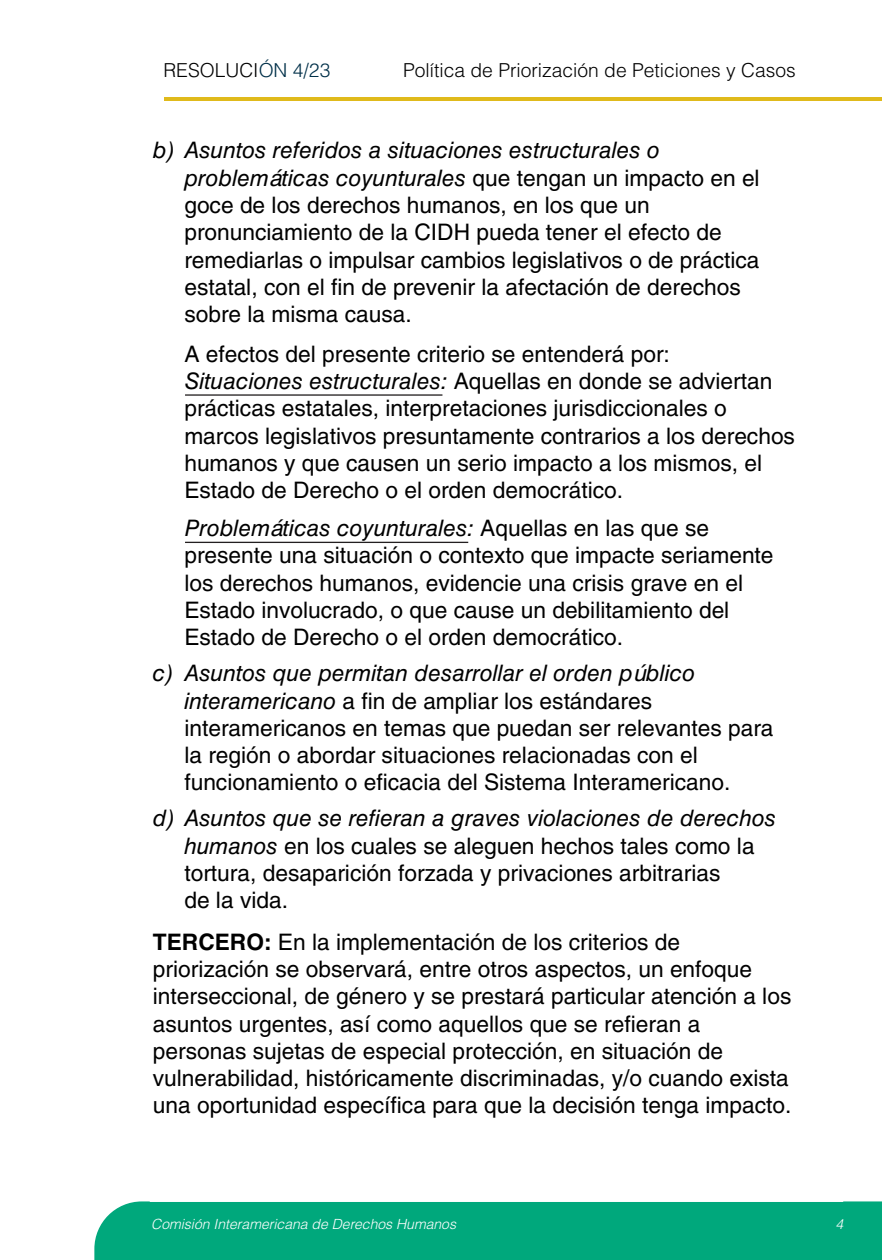
<style>
.page{position:relative;width:882px;height:1260px;background:#fff}
.page>*{position:absolute;margin:0;border:0;box-sizing:border-box;transform-origin:0 0}
.t1{font:22.75px/27.3px "Helvetica LT Std";color:#000}
.t2{font:300 19.25px "Helvetica LT Std";color:#000}
.t3{font:italic 300 14px "Helvetica LT Std";color:#fff}
.s1{color:#003049}
.s2{font-style:italic}
.s3{font-weight:700}
</style>
<div class="page">
<div style="left:94px;top:1201px;width:788px;height:59px;background:#00a87c"></div>
<hr style="left:150px;top:1201px;width:693px;height:1px;background:#fff">
<hr style="left:164px;top:98px;width:718px;height:3px;background:#e0ba1b">
<hr style="left:185px;top:394px;width:257px;height:2px;background:#231f20">
<hr style="left:185px;top:542px;width:283px;height:1px;background:#231f20">
<p class="t2" style="left:163px;top:58px;width:168px">RESOLUCI<span class="s1">ÓN 4/23</span></p>
<p class="t2" style="left:403px;top:58px;width:394px">Política de Priorización de Peticiones y Casos</p>
<p class="t1" style="left:184px;top:137px;width:577px;text-indent:-32px"><span class="s2">b) Asuntos referidos a situaciones estructurales o problemáticas coyunturales</span> que tengan un impacto en el goce de los derechos humanos, en los que un pronunciamiento de la CIDH pueda tener el efecto de remediarlas o impulsar cambios legislativos o de práctica estatal, con el fin de prevenir la afectación de derechos sobre la misma causa.</p>
<p class="t1" style="left:184px;top:340px;width:612px">A efectos del presente criterio se entenderá por:<br><span class="s2">Situaciones estructurales:</span> Aquellas en donde se adviertan prácticas estatales, interpretaciones jurisdiccionales o marcos legislativos presuntamente contrarios a los derechos humanos y que causen un serio impacto a los mismos, el Estado de Derecho o el orden democrático.</p>
<p class="t1" style="left:184px;top:514px;width:591px"><span class="s2">Problemáticas coyunturales:</span> Aquellas en las que se presente una situación o contexto que impacte seriamente los derechos humanos, evidencie una crisis grave en el Estado involucrado, o que cause un debilitamiento del Estado de Derecho o el orden democrático.</p>
<p class="t1" style="left:184px;top:660px;width:591px;text-indent:-32px"><span class="s2">c) Asuntos que permitan desarrollar el orden público interamericano</span> a fin de ampliar los estándares interamericanos en temas que puedan ser relevantes para la región o abordar situaciones relacionadas con el funcionamiento o eficacia del Sistema Interamericano.</p>
<p class="t1" style="left:184px;top:805px;width:593px;text-indent:-32px"><span class="s2">d) Asuntos que se refieran a graves violaciones de derechos humanos</span> en los cuales se aleguen hechos tales como la tortura, desaparición forzada y privaciones arbitrarias<br>de la vida.</p>
<p class="t1" style="left:153px;top:928px;width:640px"><span class="s3">TERCERO:</span> En la implementación de los criterios de priorización se observará, entre otros aspectos, un enfoque interseccional, de género y se prestará particular atención a los asuntos urgentes, así como aquellos que se refieran a personas sujetas de especial protección, en situación de vulnerabilidad, históricamente discriminadas, y/o cuando exista una oportunidad específica para que la decisión tenga impacto.</p>
<p class="t3" style="left:151px;top:1216px;width:306px">Comisión Interamericana de Derechos Humanos</p>
<p class="t3" style="left:835px;top:1216px;width:9px">4</p>
</div>
